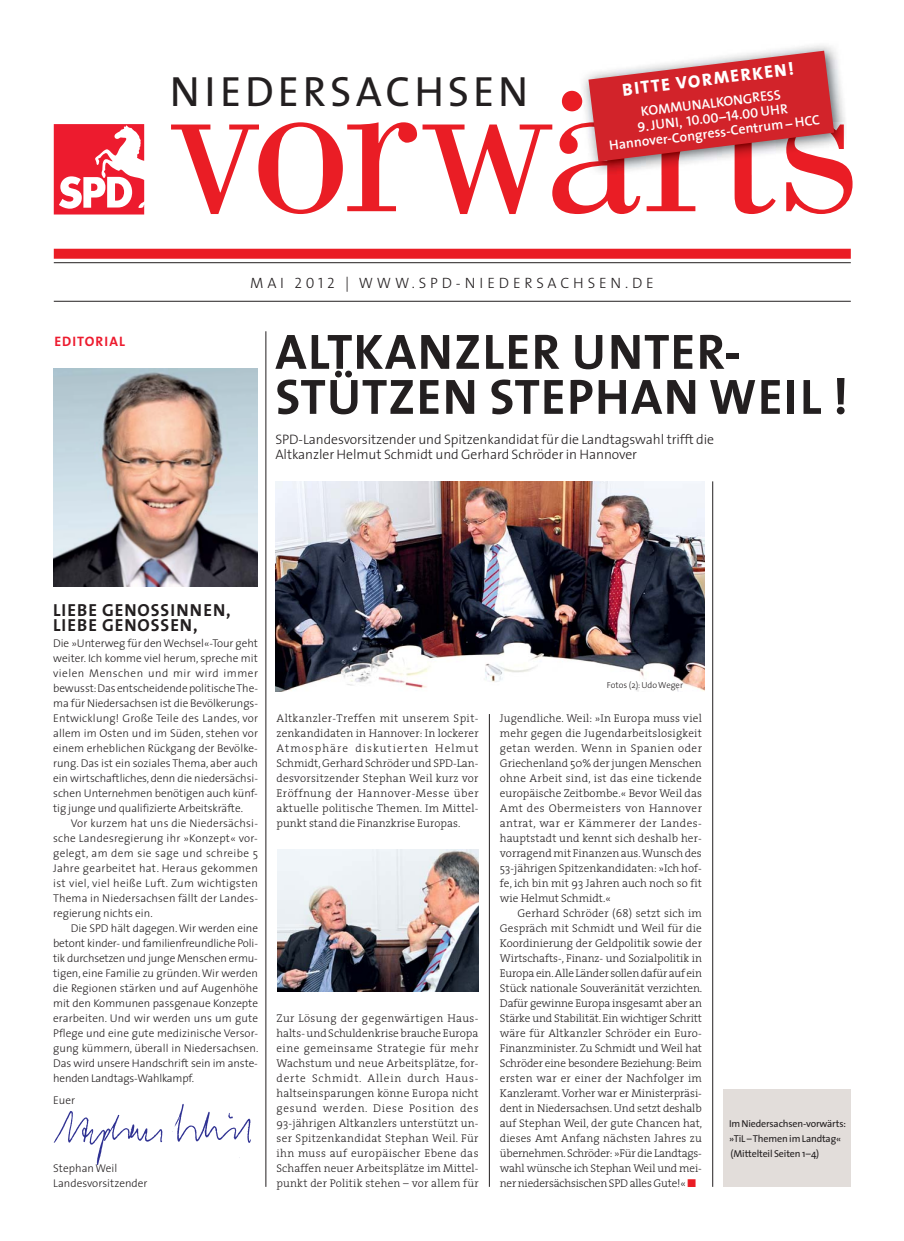
<style>
.page{position:relative;width:904px;height:1241px;background:#fff}
.page>*{position:absolute;margin:0;border:0;box-sizing:border-box;transform-origin:0 0}
.t1{font:218.75px "Bodoni";letter-spacing:-.01em;color:#ea1d25}
.t2{font:50px/45px "The Sans Bold Caps";letter-spacing:.03em;color:#231f20}
.t3{font:42.5px "The Sans";letter-spacing:.09em;color:#231f20}
.t4{font:700 17.5px/15px "The Sans";letter-spacing:.055em;color:#231f20}
.t5{font:800 17.5px "The Sans";color:#fff}
.t6{font:15px "The Sans Light Caps";letter-spacing:.255em;color:#231f20}
.t7{font:300 13.75px/15px "The Sans";letter-spacing:-.005em;color:#231f20}
.t8{font:13.75px "The Sans Semi Bold Caps";color:#fff}
.t9{font:600 13.75px "The Sans";color:#fff}
.t10{font:700 13.75px "The Sans";letter-spacing:.08em;color:#ed1b2e}
.t11{font:300 11.25px/15px "The Serif";letter-spacing:.005em;color:#231f20;text-align:justify}
.t12{font:300 11.25px/15px "The Sans";letter-spacing:-.005em;color:#231f20;text-align:justify}
.t13{font:10px/15px "The Sans";letter-spacing:-.015em;color:#231f20}
.t14{font:300 8.75px "The Sans";color:#231f20}
.s1{font-family:"The Sans";font-weight:700}
.s2{color:#ea1d25}
</style>
<div class="page">
<hr style="left:266px;top:331px;width:1px;height:855px;background:#231f20">
<svg style="left:54px;top:124px;width:90px;height:90px"></svg>
<hr style="left:54px;top:262px;width:796px;height:1px;background:#231f20">
<hr style="left:54px;top:301px;width:796px;height:1px;background:#231f20">
<div style="left:54px;top:249px;width:796px;height:10px;background:#ea1d25"></div>
<hr style="left:489px;top:714px;width:1px;height:472px;background:#231f20">
<hr style="left:712px;top:481px;width:1px;height:705px;background:#231f20">
<div style="left:723px;top:1089px;width:127px;height:97px;background:#e2ddda"></div>
<img style="left:53px;top:369px;width:205px;height:217px">
<img style="left:53px;top:1104px;width:198px;height:61px">
<img style="left:275px;top:481px;width:429px;height:210px">
<img style="left:277px;top:849px;width:201px;height:142px">
<img style="left:583px;top:45px;width:262px;height:124px">
<img style="left:626px;top:161px;width:14px;height:10px">
<img style="left:578px;top:91px;width:48px;height:83px">
<img style="left:646px;top:161px;width:70px;height:13px">
<img style="left:722px;top:161px;width:53px;height:13px">
<img style="left:786px;top:122px;width:60px;height:52px">
<svg style="left:588px;top:51px;width:246px;height:110px;background:#d55157"></svg>
<h3 class="t5" style="left:621px;top:81px;width:174px;rotate:-7deg">BITTE VORMERKEN!</h3>
<h3 class="t3" style="left:170px;top:75px;width:360px">NIEDERSACHSEN</h3>
<p class="t8" style="left:640px;top:103px;width:142px;rotate:-7deg">KOMMUNALKONGRESS</p>
<h1 class="t1" style="left:167px;top:58px;width:696px">vorwärts</h1>
<p class="t8" style="left:636px;top:119px;width:153px;rotate:-7deg">9. JUNI, 10.00–14.00 UHR</p>
<p class="t9" style="left:608px;top:140px;width:214px;rotate:-7deg">Hannover-Congress-Centrum – HCC</p>
<p class="t10" style="left:54px;top:334px;width:72px">EDITORIAL</p>
<h3 class="t6" style="left:250px;top:273px;width:405px">MAI 2012 | WWW.SPD-NIEDERSACHSEN.DE</h3>
<h2 class="t2" style="left:275px;top:329px;width:574px">ALTKANZLER UNTER-<br>STÜTZEN STEPHAN WEIL <span class="s1">!</span></h2>
<p class="t7" style="left:275px;top:433px;width:440px">SPD-Landesvorsitzender und Spitzenkandidat für die Landtagswahl trifft die<br>Altkanzler Helmut Schmidt und Gerhard Schröder in Hannover</p>
<h3 class="t4" style="left:53px;top:603px;width:179px">LIEBE GENOSSINNEN,<br>LIEBE GENOSSEN,</h3>
<p class="t12" style="left:53px;top:636px;width:206px">Die »Unterweg für den Wechsel«-Tour geht weiter. Ich komme viel herum, spreche mit vielen Menschen und mir wird immer bewusst: Das entscheidende politische The&shy;ma für Niedersachsen ist die Bevölkerungs-Entwicklung! Große Teile des Landes, vor allem im Osten und im Süden, stehen vor einem erheblichen Rückgang der Bevölke&shy;rung. Das ist ein soziales Thema, aber auch ein wirtschaftliches, denn die niedersächsi&shy;schen Unternehmen benötigen auch künf&shy;tig junge und qualifizierte Arbeitskräfte.</p>
<p class="t12" style="left:53px;top:816px;width:206px;text-indent:18px">Vor kurzem hat uns die Niedersächsi&shy;sche Landesregierung ihr »Konzept« vor&shy;gelegt, am dem sie sage und schreibe 5<br>Jahre gearbeitet hat. Heraus gekommen ist viel, viel heiße Luft. Zum wichtigsten Thema in Niedersachsen fällt der Landes&shy;regierung nichts ein.</p>
<p class="t12" style="left:53px;top:921px;width:207px;text-indent:18px">Die SPD hält dagegen. Wir werden eine betont kinder- und familienfreundliche Poli&shy;tik durchsetzen und junge Menschen ermu&shy;tigen, eine Familie zu gründen. Wir werden die Regionen stärken und auf Augenhöhe mit den Kommunen passgenaue Konzepte erarbeiten. Und wir werden uns um gute Pflege und eine gute medizinische Versor&shy;gung kümmern, überall in Niedersachsen.<br>Das wird unsere Handschrift sein im anste&shy;henden Landtags-Wahlkampf.</p>
<p class="t12" style="left:53px;top:1093px;width:24px">Euer</p>
<p class="t12" style="left:53px;top:1161px;width:96px">Stephan Weil<br>Landesvorsitzender</p>
<p class="t11" style="left:276px;top:710px;width:203px">Altkanzler-Treffen mit unserem Spit&shy;zenkandidaten in Hannover: In lockerer Atmosphäre diskutierten Helmut Schmidt, Gerhard Schröder und SPD-Lan&shy;desvorsitzender Stephan Weil kurz vor Eröffnung der Hannover-Messe über aktuelle politische Themen. Im Mittel&shy;punkt stand die Finanzkrise Europas.</p>
<p class="t11" style="left:276px;top:1010px;width:203px">Zur Lösung der gegenwärtigen Haus&shy;halts- und Schuldenkrise brauche Europa eine gemeinsame Strategie für mehr Wachstum und neue Arbeitsplätze, for&shy;derte Schmidt. Allein durch Haus&shy;haltseinsparungen könne Europa nicht gesund werden. Diese Position des 93-jährigen Altkanzlers unterstützt un&shy;ser Spitzenkandidat Stephan Weil. Für ihn muss auf europäischer Ebene das Schaffen neuer Arbeitsplätze im Mittel&shy;punkt der Politik stehen – vor allem für</p>
<p class="t14" style="left:607px;top:682px;width:78px">Fotos (2): Udo Weger</p>
<p class="t11" style="left:500px;top:710px;width:204px">Jugendliche. Weil: »In Europa muss viel mehr gegen die Jugendarbeitslosigkeit getan werden. Wenn in Spanien oder Griechenland 50% der jungen Menschen ohne Arbeit sind, ist das eine tickende europäische Zeitbombe.« Bevor Weil das Amt des Obermeisters von Hannover antrat, war er Kämmerer der Landes&shy;hauptstadt und kennt sich deshalb her&shy;vorragend mit Finanzen aus. Wunsch des 53-jährigen Spitzenkandidaten: »Ich hof&shy;fe, ich bin mit 93 Jahren auch noch so fit wie Helmut Schmidt.«</p>
<p class="t11" style="left:500px;top:905px;width:204px;text-indent:18px">Gerhard Schröder (68) setzt sich im Gespräch mit Schmidt und Weil für die Koordinierung der Geldpolitik sowie der Wirtschafts-, Finanz- und Sozialpolitik in Europa ein. Alle Länder sollen dafür auf ein Stück nationale Souveränität verzichten.<br>Dafür gewinne Europa insgesamt aber an Stärke und Stabilität. Ein wichtiger Schritt wäre für Altkanzler Schröder ein Euro-Finanzminister. Zu Schmidt und Weil hat Schröder eine besondere Beziehung: Beim ersten war er einer der Nachfolger im Kanzleramt. Vorher war er Ministerpräsi&shy;dent in Niedersachsen. Und setzt deshalb auf Stephan Weil, der gute Chancen hat, dieses Amt Anfang nächsten Jahres zu übernehmen. Schröder: »Für die Landtags&shy;wahl wünsche ich Stephan Weil und mei&shy;ner niedersächsischen SPD alles Gute!« <span class="s2">■</span></p>
<p class="t13" style="left:729px;top:1116px;width:118px">Im Niedersachsen-vorwärts: »TiL – Themen im Landtag« (Mittelteil Seiten 1–4)</p>
</div>
